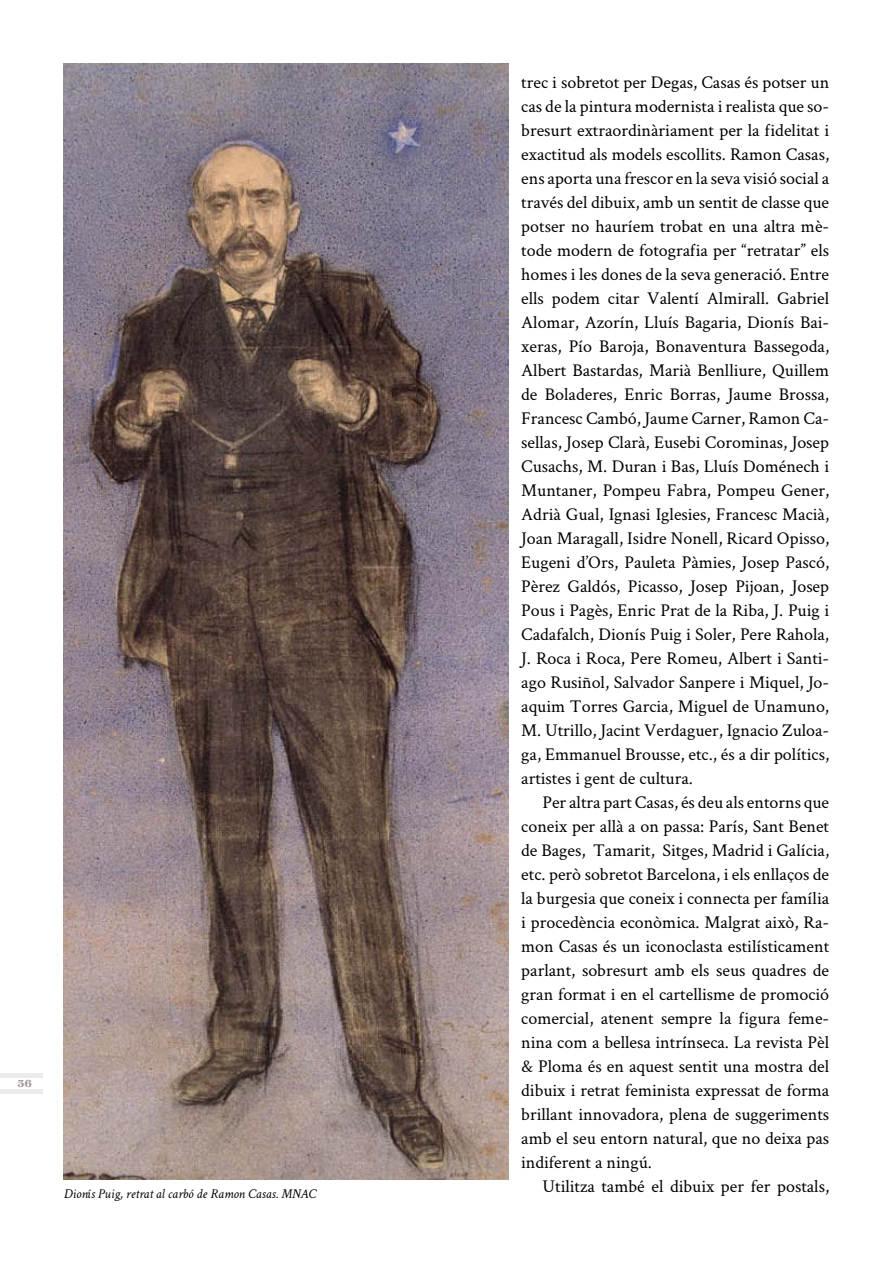
<style>
.page{position:relative;width:893px;height:1263px;background:#fff}
.page>*{position:absolute;margin:0;border:0;box-sizing:border-box;transform-origin:0 0}
.t1{font:18px/24px "Crimson";color:#000;text-align:justify}
.t2{font:italic 13.5px "Crimson";color:#000}
.t3{font:10.5px "Titania";color:#a3989a}
</style>
<div class="page">
<hr style="left:0;top:1073px;width:43px;height:4px;background:#edeaeb">
<hr style="left:0;top:1089px;width:43px;height:4px;background:#edeaeb">
<img style="left:64px;top:64px;width:444px;height:1115px">
<p class="t3" style="left:17px;top:1077px;width:17px">56</p>
<p class="t2" style="left:64px;top:1186px;width:254px">Dionís Puig, retrat al carbó de Ramon Casas. MNAC</p>
<p class="t1" style="left:521px;top:69px;width:309px">trec i sobretot per Degas, Casas és potser un cas de la pintura modernista i realista que so&shy;bresurt extraordinàriament per la fidelitat i exactitud als models escollits. Ramon Casas, ens aporta una frescor en la seva visió social a través del dibuix, amb un sentit de classe que potser no hauríem trobat en una altra mè&shy;tode modern de fotografia per “retratar” els homes i les dones de la seva generació. Entre ells podem citar Valentí Almirall. Gabriel Alomar, Azorín, Lluís Bagaria, Dionís Bai&shy;xeras, Pío Baroja, Bonaventura Bassegoda, Albert Bastardas, Marià Benlliure, Quillem de Boladeres, Enric Borras, Jaume Brossa, Francesc Cambó, Jaume Carner, Ramon Ca&shy;sellas, Josep Clarà, Eusebi Corominas, Josep Cusachs, M. Duran i Bas, Lluís Doménech i Muntaner, Pompeu Fabra, Pompeu Gener, Adrià Gual, Ignasi Iglesies, Francesc Macià, Joan Maragall, Isidre Nonell, Ricard Opisso, Eugeni d’Ors, Pauleta Pàmies, Josep Pascó, Pèrez Galdós, Picasso, Josep Pijoan, Josep Pous i Pagès, Enric Prat de la Riba, J. Puig i Cadafalch, Dionís Puig i Soler, Pere Rahola, J. Roca i Roca, Pere Romeu, Albert i Santi&shy;ago Rusiñol, Salvador Sanpere i Miquel, Jo&shy;aquim Torres Garcia, Miguel de Unamuno, M. Utrillo, Jacint Verdaguer, Ignacio Zuloa&shy;ga, Emmanuel Brousse, etc., és a dir polítics, artistes i gent de cultura.</p>
<p class="t1" style="left:521px;top:789px;width:309px;text-indent:21px">Per altra part Casas, és deu als entorns que coneix per allà a on passa: París, Sant Benet de Bages, Tamarit, Sitges, Madrid i Galícia, etc. però sobretot Barcelona, i els enllaços de la burgesia que coneix i connecta per família i procedència econòmica. Malgrat això, Ra&shy;mon Casas és un iconoclasta estilísticament parlant, sobresurt amb els seus quadres de gran format i en el cartellisme de promoció comercial, atenent sempre la figura feme&shy;nina com a bellesa intrínseca. La revista Pèl &amp; Ploma és en aquest sentit una mostra del dibuix i retrat feminista expressat de forma brillant innovadora, plena de suggeriments amb el seu entorn natural, que no deixa pas indiferent a ningú.</p>
<p class="t1" style="left:542px;top:1173px;width:288px">Utilitza també el dibuix per fer postals,</p>
</div>
